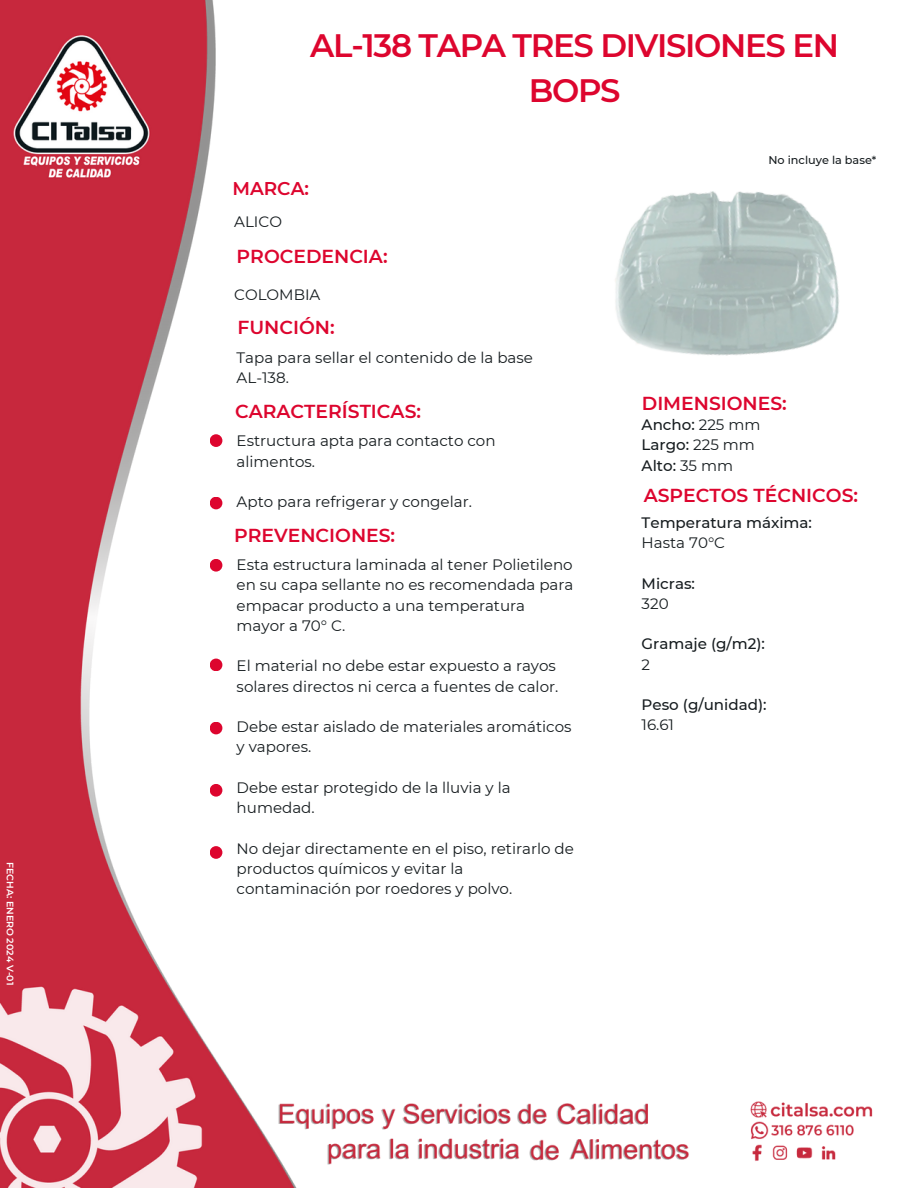
<style>
.page{position:relative;width:918px;height:1188px;background:#fff}
.page>*{position:absolute;margin:0;border:0;box-sizing:border-box;transform-origin:0 0}
.t1{font:600 32.4px/45px "Montserrat";letter-spacing:-.04em;color:#dd052e;text-align:center}
.t2{font:600 18.75px "Montserrat";color:#dd052e}
.t3{font:600 18.45px "Montserrat";color:#dd052e}
.t4{font:15.15px/20.2px "Montserrat";color:#161c1f}
.t5{font:500 15.15px "Montserrat";color:#161c1f}
.t6{font:500 11.25px "Montserrat";color:#161c1f}
.t7{font:600 9.45px "Montserrat";color:#fff}
.s1{font-weight:400}
</style>
<div class="page">
<img style="left:0;top:0;width:873px;height:1188px">
<div style="left:210px;top:434px;width:12px;height:13px;background:#dd052e;border-radius:50%"></div>
<div style="left:210px;top:497px;width:12px;height:12px;background:#dd052e;border-radius:50%"></div>
<img style="left:587px;top:152px;width:286px;height:259px">
<div style="left:210px;top:559px;width:12px;height:13px;background:#dd052e;border-radius:50%"></div>
<div style="left:210px;top:659px;width:12px;height:12px;background:#dd052e;border-radius:50%"></div>
<div style="left:210px;top:722px;width:12px;height:12px;background:#dd052e;border-radius:50%"></div>
<div style="left:210px;top:784px;width:12px;height:13px;background:#dd052e;border-radius:50%"></div>
<div style="left:210px;top:846px;width:12px;height:13px;background:#dd052e;border-radius:50%"></div>
<p class="t7" style="left:16px;top:862px;width:124px;rotate:90deg">FECHA: ENERO 2024 V-01</p>
<p class="t1" style="left:310px;top:22px;width:530px">AL-138 TAPA TRES DIVISIONES EN<br>BOPS</p>
<p class="t3" style="left:232px;top:177px;width:78px">MARCA:</p>
<p class="t4" style="left:234px;top:212px;width:49px">ALICO</p>
<p class="t2" style="left:237px;top:245px;width:152px">PROCEDENCIA:</p>
<p class="t4" style="left:234px;top:284px;width:88px">COLOMBIA</p>
<p class="t2" style="left:237px;top:316px;width:99px">FUNCIÓN:</p>
<p class="t6" style="left:768px;top:154px;width:110px">No incluye la base*</p>
<p class="t4" style="left:237px;top:348px;width:298px">Tapa para sellar el contenido de la base</p>
<p class="t4" style="left:237px;top:368px;width:54px">AL-138.</p>
<p class="t2" style="left:235px;top:400px;width:187px">CARACTERÍSTICAS:</p>
<p class="t2" style="left:642px;top:391px;width:146px">DIMENSIONES:</p>
<p class="t5" style="left:642px;top:415px;width:120px">Ancho: <span class="s1">225 mm</span></p>
<p class="t5" style="left:642px;top:436px;width:115px">Largo: <span class="s1">225 mm</span></p>
<p class="t5" style="left:642px;top:456px;width:93px">Alto: <span class="s1">35 mm</span></p>
<p class="t2" style="left:644px;top:484px;width:216px">ASPECTOS TÉCNICOS:</p>
<p class="t5" style="left:642px;top:513px;width:172px">Temperatura máxima:</p>
<p class="t4" style="left:642px;top:532px;width:85px">Hasta 70°C</p>
<p class="t5" style="left:642px;top:574px;width:55px">Micras:</p>
<p class="t4" style="left:642px;top:593px;width:29px">320</p>
<p class="t5" style="left:642px;top:635px;width:125px">Gramaje (g/m2):</p>
<p class="t4" style="left:642px;top:654px;width:10px">2</p>
<p class="t5" style="left:642px;top:695px;width:126px">Peso (g/unidad):</p>
<p class="t4" style="left:642px;top:715px;width:34px">16.61</p>
<p class="t4" style="left:237px;top:431px;width:260px">Estructura apta para contacto con alimentos.</p>
<p class="t4" style="left:237px;top:491px;width:237px">Apto para refrigerar y congelar.</p>
<p class="t2" style="left:234px;top:524px;width:163px">PREVENCIONES:</p>
<p class="t4" style="left:237px;top:554px;width:338px">Esta estructura laminada al tener Polietileno en su capa sellante no es recomendada para empacar producto a una temperatura mayor a 70° C.</p>
<p class="t4" style="left:237px;top:656px;width:323px">El material no debe estar expuesto a rayos solares directos ni cerca a fuentes de calor.</p>
<p class="t4" style="left:237px;top:716px;width:337px">Debe estar aislado de materiales aromáticos y vapores.</p>
<p class="t4" style="left:237px;top:777px;width:275px">Debe estar protegido de la lluvia y la humedad.</p>
<p class="t4" style="left:237px;top:838px;width:339px">No dejar directamente en el piso, retirarlo de productos químicos y evitar la</p>
<p class="t4" style="left:237px;top:878px;width:277px">contaminación por roedores y polvo.</p>
</div>
